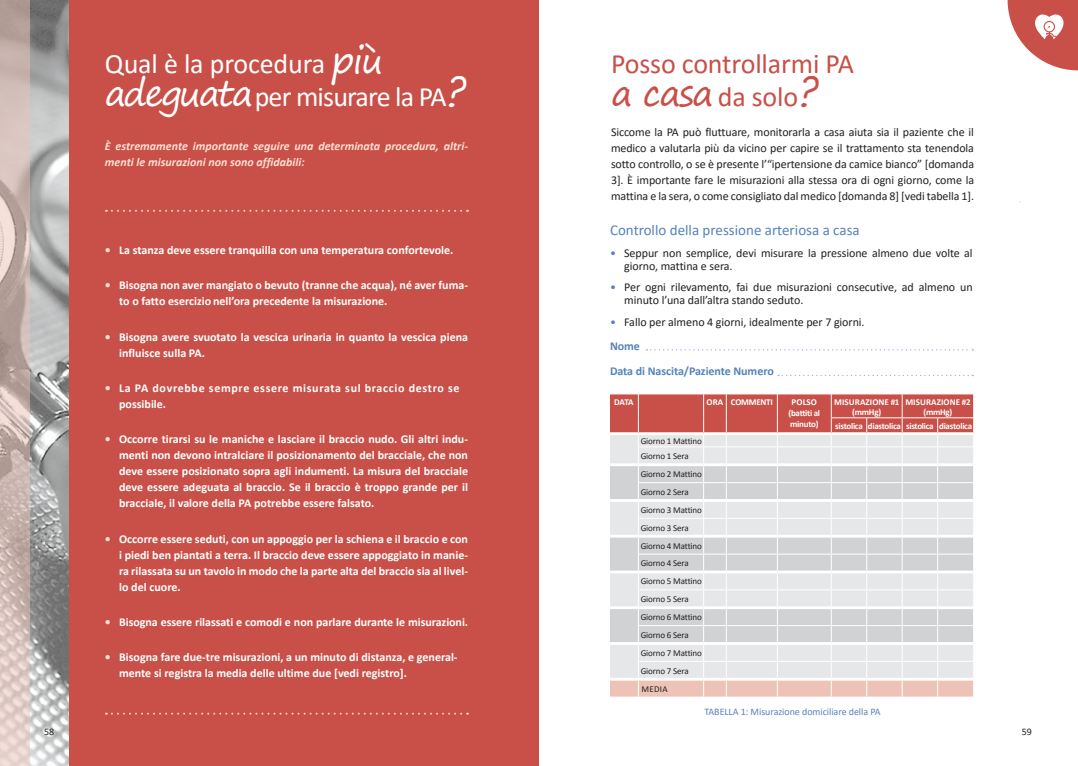
<style>
.page{position:relative;width:1078px;height:766px;background:#fff}
.page>*{position:absolute;margin:0;border:0;box-sizing:border-box;transform-origin:0 0}
.t1{font:28px/33px "Calibri";letter-spacing:-.025em;color:#fff}
.t2{font:28px/33px "Calibri";letter-spacing:-.005em;color:#c85048}
.t3{font:15px "Calibri";color:#5582be}
.t4{font:700 12px/16px "Calibri";color:#fff}
.t5{font:12px/16px "Calibri";letter-spacing:-.005em;color:#231f20}
.t6{font:italic 700 12px/16px "Calibri";color:#fde1d3}
.t7{font:700 12px/16px "Calibri";letter-spacing:.055em;color:#fff}
.t8{font:10px "Calibri";letter-spacing:-.005em;color:#5582be}
.t9{font:10px "Calibri";color:#231f20}
.t10{font:9px/17.9px "Calibri";letter-spacing:-.015em;color:#231f20}
.t11{font:700 9px/11px "Calibri";letter-spacing:-.03em;color:#fff;text-align:center}
.s1{font-family:"Segoe Print";font-size:36px}
.s2{font-family:"Segoe Print";font-size:40px}
.s3{color:#fde1d3}
.s4{color:#5582be}
.s5{font-weight:700;color:#5582be}
</style>
<div class="page">
<div style="left:68px;top:0;width:471px;height:765px;background:#c85048"></div>
<img style="left:30px;top:0;width:38px;height:765px">
<svg style="left:0;top:0;width:30px;height:765px;background:#cbb7b1"></svg>
<svg style="left:1007px;top:0;width:70px;height:70px"></svg>
<svg style="left:610px;top:394px;width:362px;height:303px;background:#dccbcb"></svg>
<hr style="left:610px;top:499px;width:28px;height:2px;background:#fff">
<hr style="left:638px;top:499px;width:65px;height:2px;background:#fff">
<hr style="left:703px;top:499px;width:23px;height:2px;background:#fff">
<hr style="left:726px;top:499px;width:51px;height:2px;background:#fff">
<hr style="left:777px;top:499px;width:54px;height:2px;background:#fff">
<hr style="left:831px;top:499px;width:35px;height:2px;background:#fff">
<hr style="left:866px;top:499px;width:36px;height:2px;background:#fff">
<hr style="left:902px;top:499px;width:35px;height:2px;background:#fff">
<hr style="left:937px;top:499px;width:35px;height:2px;background:#fff">
<hr style="left:610px;top:534px;width:28px;height:3px;background:#fff">
<hr style="left:610px;top:570px;width:28px;height:3px;background:#fff">
<hr style="left:638px;top:534px;width:65px;height:3px;background:#fff">
<hr style="left:703px;top:534px;width:23px;height:3px;background:#fff">
<hr style="left:726px;top:534px;width:51px;height:3px;background:#fff">
<hr style="left:777px;top:534px;width:54px;height:3px;background:#fff">
<hr style="left:831px;top:534px;width:35px;height:3px;background:#fff">
<hr style="left:866px;top:534px;width:36px;height:3px;background:#fff">
<hr style="left:902px;top:534px;width:35px;height:3px;background:#fff">
<hr style="left:937px;top:534px;width:35px;height:3px;background:#fff">
<hr style="left:638px;top:570px;width:65px;height:3px;background:#fff">
<hr style="left:703px;top:570px;width:23px;height:3px;background:#fff">
<hr style="left:726px;top:570px;width:51px;height:3px;background:#fff">
<hr style="left:777px;top:570px;width:54px;height:3px;background:#fff">
<hr style="left:831px;top:570px;width:35px;height:3px;background:#fff">
<hr style="left:866px;top:570px;width:36px;height:3px;background:#fff">
<hr style="left:902px;top:570px;width:35px;height:3px;background:#fff">
<hr style="left:937px;top:570px;width:35px;height:3px;background:#fff">
<hr style="left:610px;top:606px;width:28px;height:3px;background:#fff">
<hr style="left:610px;top:642px;width:28px;height:2px;background:#fff">
<hr style="left:638px;top:606px;width:65px;height:3px;background:#fff">
<hr style="left:703px;top:606px;width:23px;height:3px;background:#fff">
<hr style="left:726px;top:606px;width:51px;height:3px;background:#fff">
<hr style="left:777px;top:606px;width:54px;height:3px;background:#fff">
<hr style="left:831px;top:606px;width:35px;height:3px;background:#fff">
<hr style="left:866px;top:606px;width:36px;height:3px;background:#fff">
<hr style="left:902px;top:606px;width:35px;height:3px;background:#fff">
<hr style="left:937px;top:606px;width:35px;height:3px;background:#fff">
<hr style="left:638px;top:642px;width:65px;height:2px;background:#fff">
<hr style="left:703px;top:642px;width:23px;height:2px;background:#fff">
<hr style="left:726px;top:642px;width:51px;height:2px;background:#fff">
<hr style="left:777px;top:642px;width:54px;height:2px;background:#fff">
<hr style="left:831px;top:642px;width:35px;height:2px;background:#fff">
<hr style="left:866px;top:642px;width:36px;height:2px;background:#fff">
<hr style="left:902px;top:642px;width:35px;height:2px;background:#fff">
<hr style="left:937px;top:642px;width:35px;height:2px;background:#fff">
<hr style="left:610px;top:677px;width:28px;height:3px;background:#fff">
<hr style="left:638px;top:677px;width:65px;height:3px;background:#fff">
<hr style="left:703px;top:677px;width:23px;height:3px;background:#fff">
<hr style="left:726px;top:677px;width:51px;height:3px;background:#fff">
<hr style="left:777px;top:677px;width:54px;height:3px;background:#fff">
<hr style="left:831px;top:677px;width:35px;height:3px;background:#fff">
<hr style="left:866px;top:677px;width:36px;height:3px;background:#fff">
<hr style="left:902px;top:677px;width:35px;height:3px;background:#fff">
<hr style="left:937px;top:677px;width:35px;height:3px;background:#fff">
<hr style="left:610px;top:432px;width:28px;height:3px;background:#fff">
<hr style="left:610px;top:463px;width:28px;height:3px;background:#fff">
<hr style="left:638px;top:432px;width:65px;height:3px;background:#fff">
<hr style="left:703px;top:432px;width:23px;height:3px;background:#fff">
<hr style="left:726px;top:432px;width:51px;height:3px;background:#fff">
<hr style="left:777px;top:432px;width:54px;height:3px;background:#fff">
<hr style="left:831px;top:432px;width:35px;height:3px;background:#fff">
<hr style="left:866px;top:432px;width:36px;height:3px;background:#fff">
<hr style="left:902px;top:432px;width:35px;height:3px;background:#fff">
<hr style="left:937px;top:432px;width:35px;height:3px;background:#fff">
<hr style="left:638px;top:463px;width:65px;height:3px;background:#fff">
<hr style="left:703px;top:463px;width:23px;height:3px;background:#fff">
<hr style="left:726px;top:463px;width:51px;height:3px;background:#fff">
<hr style="left:777px;top:463px;width:54px;height:3px;background:#fff">
<hr style="left:831px;top:463px;width:35px;height:3px;background:#fff">
<hr style="left:866px;top:463px;width:36px;height:3px;background:#fff">
<hr style="left:902px;top:463px;width:35px;height:3px;background:#fff">
<hr style="left:937px;top:463px;width:35px;height:3px;background:#fff">
<svg style="left:777px;top:374px;width:196px;height:2px"></svg>
<svg style="left:646px;top:349px;width:327px;height:1px"></svg>
<svg style="left:106px;top:712px;width:362px;height:2px"></svg>
<svg style="left:106px;top:210px;width:362px;height:2px"></svg>
<p class="t9" style="left:44px;top:724px;width:12px">58</p>
<h1 class="t1" style="left:105px;top:46px;width:363px">Qual è la procedura <span class="s1">più adeguata</span> per misurare la PA<span class="s2">?</span></h1>
<p class="t6" style="left:105px;top:138px;width:364px">È estremamente importante seguire una determinata procedura, altri&shy;menti le misurazioni non sono affidabili:</p>
<p class="t4" style="left:105px;top:241px;width:350px"><span class="s3">•</span> La stanza deve essere tranquilla con una temperatura confortevole.</p>
<p class="t4" style="left:119px;top:277px;width:350px;text-indent:-14px"><span class="s3">•</span> Bisogna non aver mangiato o bevuto (tranne che acqua), né aver fuma&shy;to o fatto esercizio nell’ora precedente la misurazione.</p>
<p class="t4" style="left:119px;top:328px;width:350px;text-indent:-14px"><span class="s3">•</span> Bisogna avere svuotato la vescica urinaria in quanto la vescica piena influisce sulla PA.</p>
<p class="t7" style="left:119px;top:379px;width:342px;text-indent:-14px"><span class="s3">•</span> La PA dovrebbe sempre essere misurata sul braccio destro se possibile.</p>
<p class="t4" style="left:119px;top:431px;width:350px;text-align:justify;text-indent:-14px"><span class="s3">•</span> Occorre tirarsi su le maniche e lasciare il braccio nudo. Gli altri indu&shy;menti non devono intralciare il posizionamento del bracciale, che non deve essere posizionato sopra agli indumenti. La misura del bracciale deve essere adeguata al braccio. Se il braccio è troppo grande per il bracciale, il valore della PA potrebbe essere falsato.</p>
<p class="t4" style="left:119px;top:530px;width:350px;text-align:justify;text-indent:-14px"><span class="s3">•</span> Occorre essere seduti, con un appoggio per la schiena e il braccio e con i piedi ben piantati a terra. Il braccio deve essere appoggiato in manie&shy;ra rilassata su un tavolo in modo che la parte alta del braccio sia al livel&shy;lo del cuore.</p>
<p class="t4" style="left:105px;top:613px;width:364px"><span class="s3">•</span> Bisogna essere rilassati e comodi e non parlare durante le misurazioni.</p>
<p class="t4" style="left:119px;top:648px;width:340px;text-indent:-14px"><span class="s3">•</span> Bisogna fare due-tre misurazioni, a un minuto di distanza, e general&shy;mente si registra la media delle ultime due [vedi registro].</p>
<h1 class="t2" style="left:611px;top:46px;width:244px">Posso controllarmi PA <span class="s1">a casa</span> da solo<span class="s2">?</span></h1>
<p class="t5" style="left:611px;top:124px;width:364px;text-align:justify">Siccome la PA può fluttuare, monitorarla a casa aiuta sia il paziente che il medico a valutarla più da vicino per capire se il trattamento sta tenendola sotto controllo, o se è presente l’“ipertensione da camice bianco” [domanda 3]. È importante fare le misurazioni alla stessa ora di ogni giorno, come la mattina e la sera, o come consigliato dal medico [domanda 8] [vedi tabella 1].</p>
<p class="t3" style="left:610px;top:219px;width:251px">Controllo della pressione arteriosa a casa</p>
<p class="t5" style="left:624px;top:246px;width:350px;line-height:13px;text-indent:-14px"><span class="s4">•</span> Seppur non semplice, devi misurare la pressione almeno due volte al giorno, mattina e sera.</p>
<p class="t5" style="left:624px;top:280px;width:350px;line-height:13px;text-indent:-14px"><span class="s4">•</span> Per ogni rilevamento, fai due misurazioni consecutive, ad almeno un minuto l’una dall’altra stando seduto.</p>
<p class="t5" style="left:610px;top:309px;width:256px;line-height:24.5px"><span class="s4">•</span> Fallo per almeno 4 giorni, idealmente per 7 giorni.<br><span class="s5">Nome<br>Data di Nascita/Paziente Numero</span></p>
<p class="t11" style="left:614px;top:396px;width:21px">datA</p>
<p class="t11" style="left:706px;top:396px;width:7px">ora</p>
<p class="t11" style="left:730px;top:396px;width:43px">COMM ENTI</p>
<p class="t11" style="left:788px;top:396px;width:33px">POLSO (battiti al minuto)</p>
<p class="t11" style="left:834px;top:396px;width:14px">misurazione</p>
<p class="t11" style="left:890px;top:396px;width:10px">#1</p>
<p class="t11" style="left:905px;top:396px;width:14px">misurazione</p>
<p class="t11" style="left:961px;top:396px;width:10px">#2</p>
<p class="t11" style="left:835px;top:404px;width:138px;line-height:13.8px;text-align:left;text-indent:88px">(mmHg) sistolica diastolica sistolica diastolica</p>
<p class="t11" style="left:852px;top:406px;width:30px">(mmHg)</p>
<p class="t10" style="left:640px;top:432px;width:63px;line-height:15.5px">Giorno 1 Mattino<br>Giorno 1 Sera</p>
<p class="t10" style="left:640px;top:464px;width:63px">Giorno 2 Mattino<br>Giorno 2 Sera<br>Giorno 3 Mattino<br>Giorno 3 Sera<br>Giorno 4 Mattino<br>Giorno 4 Sera<br>Giorno 5 Mattino<br>Giorno 5 Sera<br>Giorno 6 Mattino<br>Giorno 6 Sera<br>Giorno 7 Mattino<br>Giorno 7 Sera<br>MEDIA</p>
<p class="t8" style="left:704px;top:704px;width:177px">TABELLA 1: Misurazione domiciliare della PA</p>
<p class="t9" style="left:1021px;top:724px;width:12px">59</p>
</div>
